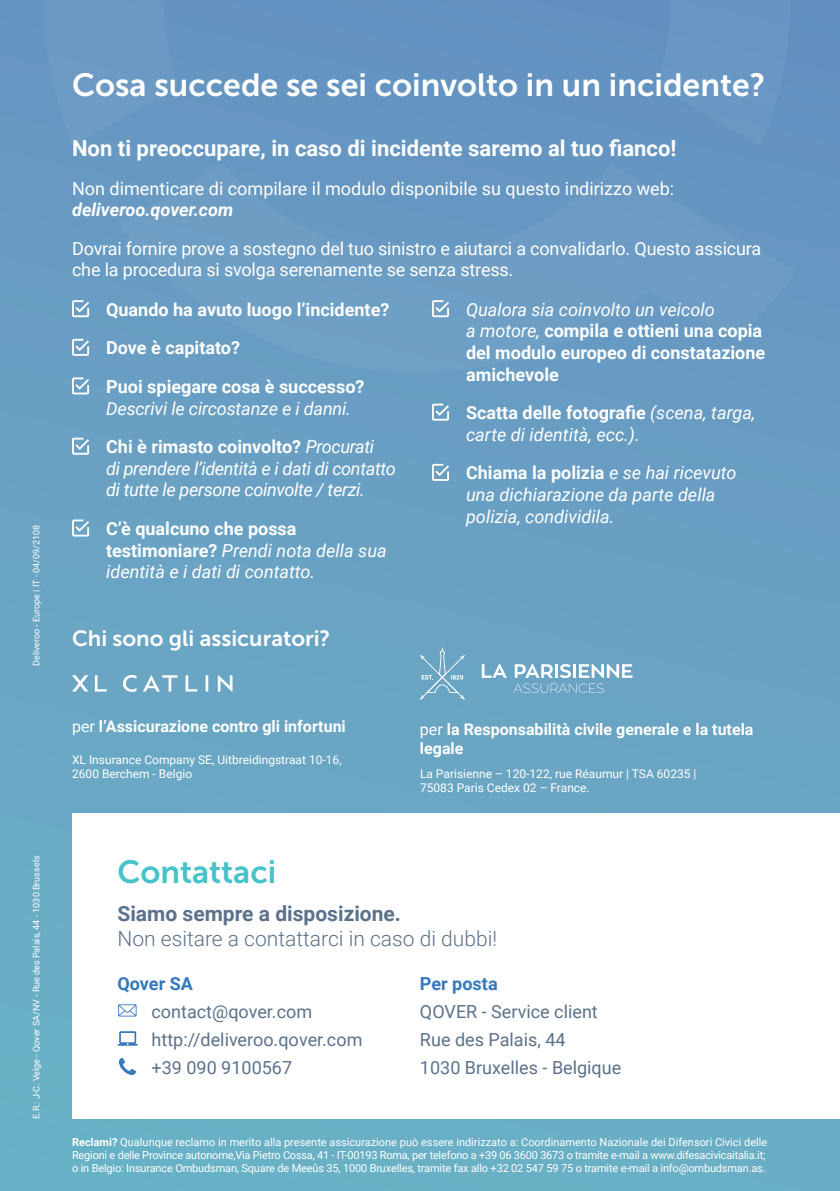
<style>
.page{position:relative;width:840px;height:1191px;background:#fff}
.page>*{position:absolute;margin:0;border:0;box-sizing:border-box;transform-origin:0 0}
.t1{font:32px "Museo Sans 700";color:#fff}
.t2{font:32px "Museo Sans 700";color:#47c2c8}
.t3{font:700 22px "Roboto";color:#fff}
.t4{font:22px "Museo Sans 700";color:#fff}
.t5{font:300 21px "Roboto";color:#5c718b}
.t6{font:700 21px "Roboto";color:#5c718b}
.t7{font:italic 18px/21.6px "Roboto";color:#fff}
.t8{font:18px/21.6px "Roboto";letter-spacing:-.01em;color:#fff}
.t9{font:700 18px/21.6px "Roboto";color:#fff}
.t10{font:18px/28px "Roboto";color:#5c718b}
.t11{font:italic 18px/21.6px "Roboto";letter-spacing:-.02em;color:#fff}
.t12{font:italic 700 18px "Roboto";color:#fff}
.t13{font:700 18px "Roboto";color:#3678bd}
.t14{font:700 16px/19.2px "Roboto";color:#fff}
.t15{font:12px/14.4px "Roboto";color:#fff}
.t16{font:11px/13.2px "Roboto";letter-spacing:-.015em;color:#fff}
.t17{font:9px "Roboto";color:#fff}
.s1{font-weight:700;font-style:normal}
.s2{font-weight:400;font-style:italic}
.s3{font-weight:400}
.s4{font-weight:700}
</style>
<div class="page">
<div style="left:0;top:0;width:839px;height:1191px;background:linear-gradient(to right,#69a5c4,#69a0c3)"></div>
<svg style="left:72px;top:300px;width:17px;height:17px"></svg>
<svg style="left:72px;top:339px;width:17px;height:17px"></svg>
<svg style="left:72px;top:377px;width:17px;height:17px"></svg>
<svg style="left:72px;top:438px;width:17px;height:17px"></svg>
<svg style="left:72px;top:519px;width:17px;height:17px"></svg>
<svg style="left:432px;top:403px;width:17px;height:18px"></svg>
<svg style="left:432px;top:464px;width:17px;height:17px"></svg>
<div style="left:119px;top:164px;width:677px;height:211px;background:#6c9cc4"></div>
<div style="left:41px;top:0;width:757px;height:146px;background:#6494c1"></div>
<div style="left:72px;top:813px;width:767px;height:306px;background:#fff"></div>
<svg style="left:72px;top:675px;width:160px;height:17px"></svg>
<svg style="left:117px;top:1031px;width:21px;height:14px"></svg>
<svg style="left:118px;top:1004px;width:18px;height:12px"></svg>
<svg style="left:119px;top:1058px;width:17px;height:17px"></svg>
<svg style="left:481px;top:664px;width:25px;height:14px"></svg>
<svg style="left:513px;top:664px;width:119px;height:29px"></svg>
<svg style="left:419px;top:647px;width:45px;height:52px;background:#7baeca"></svg>
<p class="t17" style="left:30px;top:666px;width:143px;rotate:-90deg">Deliveroo - Europe | IT - 04/09/2108</p>
<p class="t17" style="left:30px;top:1119px;width:265px;rotate:-90deg">E.R.: J-C. Velge - Qover SA/NV - Rue des Palais, 44 - 1030 Brussels</p>
<h1 class="t1" style="left:72px;top:67px;width:694px">Cosa succede se sei coinvolto in un incidente?</h1>
<h2 class="t3" style="left:72px;top:133px;width:605px">Non ti preoccupare, in caso di incidente saremo al tuo fianco!</h2>
<h3 class="t8" style="left:72px;top:177px;width:603px">Non dimenticare di compilare il modulo disponibile su questo indirizzo web:</h3>
<h3 class="t12" style="left:72px;top:197px;width:163px">deliveroo.qover.com</h3>
<h3 class="t8" style="left:72px;top:237px;width:690px">Dovrai fornire prove a sostegno del tuo sinistro e aiutarci a convalidarlo. Questo assicura che la procedura si svolga serenamente se senza stress.</h3>
<h3 class="t9" style="left:106px;top:289px;width:284px;line-height:38.6px">Quando ha avuto luogo l’incidente?<br>Dove è capitato?<br>Puoi spiegare cosa è successo?</h3>
<h3 class="t7" style="left:106px;top:388px;width:269px;line-height:38.6px">Descrivi le circostanze e i danni.<br><span class="s1">Chi è rimasto coinvolto?</span> Procurati</h3>
<h3 class="t11" style="left:106px;top:457px;width:291px">di prendere l’identità e i dati di contatto di tutte le persone coinvolte / terzi.</h3>
<h3 class="t7" style="left:106px;top:517px;width:282px"><span class="s1">C’è qualcuno che possa testimoniare?</span> Prendi nota della sua identità e i dati di contatto.</h3>
<h2 class="t4" style="left:72px;top:626px;width:259px">Chi sono gli assicuratori?</h2>
<h3 class="t9" style="left:466px;top:298px;width:300px"><span class="s2">Qualora sia coinvolto un veicolo<br>a motore,</span> compila e ottieni una copia del modulo europeo di constatazione amichevole</h3>
<h3 class="t7" style="left:466px;top:401px;width:291px"><span class="s1">Scatta delle fotografie</span> (scena, targa, carte di identità, ecc.).</h3>
<h3 class="t7" style="left:466px;top:461px;width:272px"><span class="s1">Chiama la polizia</span> e se hai ricevuto una dichiarazione da parte della polizia, condividila.</h3>
<h3 class="t14" style="left:72px;top:716px;width:275px"><span class="s3">per</span> l’Assicurazione contro gli infortuni</h3>
<h3 class="t14" style="left:420px;top:719px;width:335px"><span class="s3">per</span> la Responsabilità civile generale e la tutela legale</h3>
<p class="t15" style="left:72px;top:751px;width:271px">XL Insurance Company SE, Uitbreidingstraat 10-16,<br>2600 Berchem - Belgio</p>
<p class="t15" style="left:420px;top:766px;width:278px">La Parisienne – 120-122, rue Réaumur | TSA 60235 |<br>75083 Paris Cedex 02 – France.</p>
<h1 class="t2" style="left:117px;top:854px;width:160px">Contattaci</h1>
<h3 class="t6" style="left:117px;top:899px;width:285px">Siamo sempre a disposizione.</h3>
<h3 class="t5" style="left:117px;top:924px;width:381px">Non esitare a contattarci in caso di dubbi!</h3>
<h3 class="t13" style="left:117px;top:970px;width:77px">Qover SA</h3>
<h3 class="t10" style="left:151px;top:996px;width:212px">contact@qover.com http://deliveroo.qover.com +39 090 9100567</h3>
<h3 class="t13" style="left:420px;top:970px;width:79px">Per posta</h3>
<h3 class="t10" style="left:420px;top:996px;width:203px">QOVER - Service client<br>Rue des Palais, 44<br>1030 Bruxelles - Belgique</h3>
<p class="t16" style="left:72px;top:1135px;width:696px"><span class="s4">Reclami?</span> Qualunque reclamo in merito alla presente assicurazione può essere indirizzato a: Coordinamento Nazionale dei Difensori Civici delle<br>Regioni e delle Province autonome,Via Pietro Cossa, 41 - IT-00193 Roma, per telefono a +39 06 3600 3673 o tramite e-mail a www.difesacivicaitalia.it; o in Belgio: Insurance Ombudsman, Square de Meeûs 35, 1000 Bruxelles, tramite fax allo +32 02 547 59 75 o tramite e-mail a info@ombudsman.as.</p>
</div>
